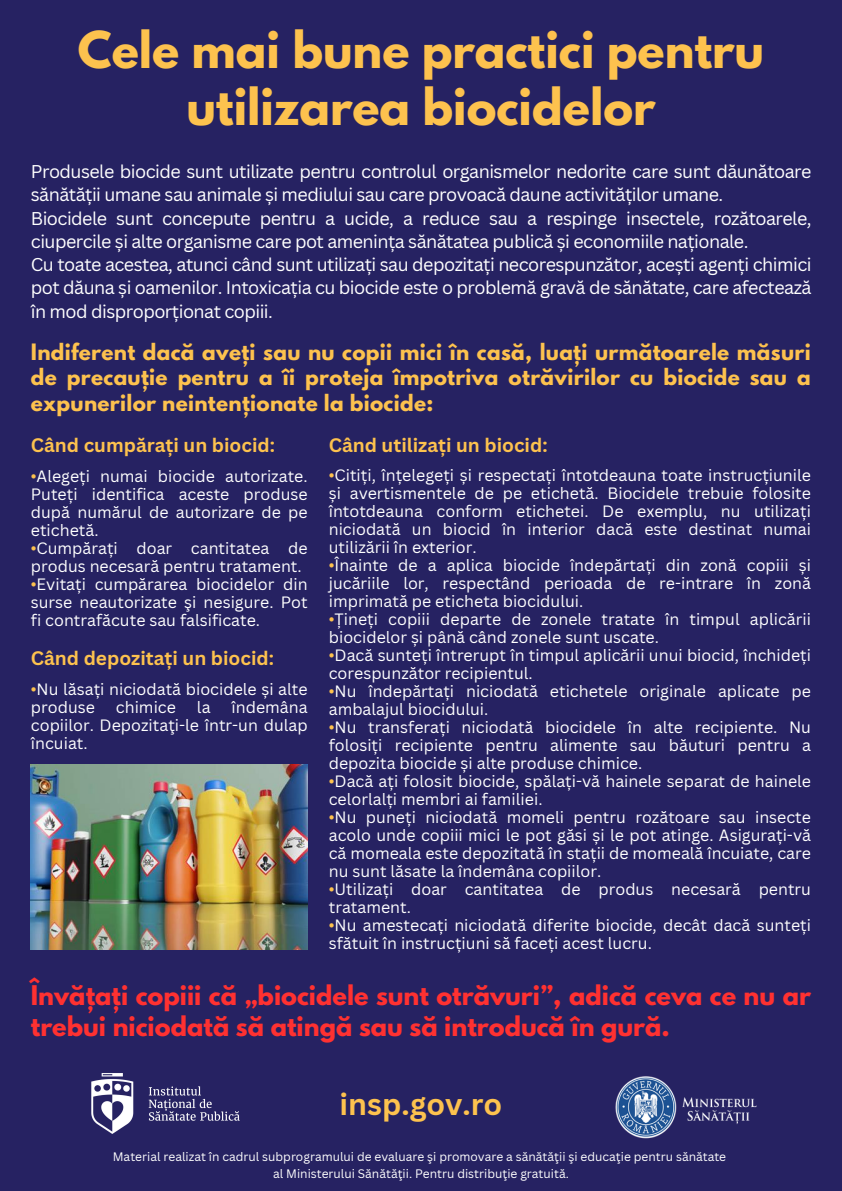
<style>
.page{position:relative;width:842px;height:1191px;background:#fff}
.page>*{position:absolute;margin:0;border:0;box-sizing:border-box;transform-origin:0 0}
.t1{font:700 45px/57px "League Spartan";color:#fdc24e;text-align:center}
.t2{font:700 30px "Canva Sans";color:#fdc24e}
.t3{font:700 24px/30.8px "League Spartan";color:#ff3131}
.t4{font:700 20px/25.5px "League Spartan";letter-spacing:.015em;color:#fdc24e;text-align:justify}
.t5{font:700 19px "Canva Sans";color:#fdc24e}
.t6{font:18px/23.2px "Canva Sans";letter-spacing:-.03em;color:#fff}
.t7{font:16px/18px "Canva Sans";color:#fff}
.t8{font:12px "Canva Sans";color:#fff}
.s1{color:#fdc24e}
</style>
<div class="page">
<div style="left:0;top:0;width:842px;height:1190px;background:#262262"></div>
<img style="left:615px;top:1076px;width:142px;height:61px">
<img style="left:91px;top:1073px;width:149px;height:61px">
<img style="left:31px;top:764px;width:277px;height:185px">
<p class="t1" style="left:78px;top:27px;width:688px">Cele mai bune practici pentru utilizarea biocidelor</p>
<h4 class="t6" style="left:31px;top:159px;width:782px">Produsele biocide sunt utilizate pentru controlul organismelor nedorite care sunt dăunătoare sănătății umane sau animale și mediului sau care provoacă daune activităților umane.<br>Biocidele sunt concepute pentru a ucide, a reduce sau a respinge insectele, rozătoarele, ciupercile și alte organisme care pot amenința sănătatea publică și economiile naționale.<br>Cu toate acestea, atunci când sunt utilizați sau depozitați necorespunzător, acești agenți chimici pot dăuna și oamenilor. Intoxicația cu biocide este o problemă gravă de sănătate, care afectează în mod disproporționat copiii.</h4>
<h4 class="t4" style="left:31px;top:341px;width:781px">Indiferent dacă aveți sau nu copii mici în casă, luați următoarele măsuri de precauție pentru a îi proteja împotriva otrăvirilor cu biocide sau a expunerilor neintenționate la biocide:</h4>
<h6 class="t5" style="left:31px;top:432px;width:246px">Când cumpărați un biocid:</h6>
<h4 class="t7" style="left:31px;top:467px;width:278px;text-align:justify"><span class="s1">•</span>Alegeți numai biocide autorizate.<br>Puteți identifica aceste produse după numărul de autorizare de pe etichetă.</h4>
<h4 class="t7" style="left:31px;top:539px;width:278px"><span class="s1">•</span>Cumpărați doar cantitatea de produs necesară pentru tratament.</h4>
<h4 class="t7" style="left:31px;top:575px;width:278px;text-align:justify"><span class="s1">•</span>Evitați cumpărarea biocidelor din surse neautorizate şi nesigure. Pot fi contrafăcute sau falsificate.</h4>
<h6 class="t5" style="left:31px;top:644px;width:245px">Când depozitați un biocid:</h6>
<p class="t7" style="left:31px;top:679px;width:278px"><span class="s1">•</span>Nu lăsați niciodată biocidele și alte produse</p>
<h1 class="t5" style="left:329px;top:431px;width:220px">Când utilizați un biocid:</h1>
<h5 class="t7" style="left:329px;top:466px;width:484px;text-align:justify"><span class="s1">•</span>Citiți, înțelegeți și respectați întotdeauna toate instrucțiunile și avertismentele de pe etichetă. Biocidele trebuie folosite întotdeauna conform etichetei. De exemplu, nu utilizați niciodată un biocid în interior dacă este destinat numai utilizării în exterior.</h5>
<h5 class="t7" style="left:329px;top:556px;width:484px;text-align:justify"><span class="s1">•</span>Înainte de a aplica biocide îndepărtați din zonă copiii și jucăriile lor, respectând perioada de re-intrare în zonă imprimată pe eticheta biocidului.</h5>
<h5 class="t7" style="left:329px;top:610px;width:484px"><span class="s1">•</span>Țineți copiii departe de zonele tratate în timpul aplicării biocidelor și până când zonele sunt uscate.</h5>
<h5 class="t7" style="left:329px;top:646px;width:484px"><span class="s1">•</span>Dacă sunteți întrerupt în timpul aplicării unui biocid, închideți corespunzător recipientul.</h5>
<h5 class="t7" style="left:329px;top:682px;width:484px"><span class="s1">•</span>Nu îndepărtați niciodată etichetele originale aplicate pe ambalajul biocidului.</h5>
<h5 class="t7" style="left:329px;top:718px;width:484px;text-align:justify"><span class="s1">•</span>Nu transferați niciodată biocidele în alte recipiente. Nu folosiți recipiente pentru alimente sau băuturi pentru a depozita biocide și alte produse chimice.</h5>
<h5 class="t7" style="left:329px;top:772px;width:484px"><span class="s1">•</span>Dacă ați folosit biocide, spălați-vă hainele separat de hainele celorlalți membri ai familiei.</h5>
<h5 class="t7" style="left:329px;top:808px;width:484px;text-align:justify"><span class="s1">•</span>Nu puneți niciodată momeli pentru rozătoare sau insecte acolo unde copiii mici le pot găsi și le pot atinge. Asigurați-vă că momeala este depozitată în stații de momeală încuiate, care nu sunt lăsate la îndemâna copiilor.</h5>
<h5 class="t7" style="left:329px;top:880px;width:484px"><span class="s1">•</span>Utilizați doar cantitatea de produs necesară pentru tratament.</h5>
<h5 class="t7" style="left:329px;top:916px;width:484px"><span class="s1">•</span>Nu amestecați niciodată diferite biocide, decât dacă sunteți sfătuit în instrucțiuni să faceți acest lucru.</h5>
<p class="t7" style="left:31px;top:697px;width:278px;text-align:justify;text-indent:201px">îndemâna copiilor. Depozitaţi-le într-un dulap încuiat.</p>
<p class="t7" style="left:116px;top:697px;width:62px">chimice</p>
<p class="t7" style="left:197px;top:697px;width:15px">la</p>
<h4 class="t3" style="left:31px;top:982px;width:782px">Învățați copiii că „biocidele sunt otrăvuri”, adică ceva ce nu ar trebui niciodată să atingă sau să introducă în gură.</h4>
<h6 class="t2" style="left:340px;top:1083px;width:164px">insp.gov.ro</h6>
<p class="t8" style="left:113px;top:1147px;width:615px">Material realizat în cadrul subprogramului de evaluare şi promovare a sănătăţii şi educaţie pentru sănătate</p>
<h3 class="t8" style="left:273px;top:1164px;width:297px">al Ministerului Sănătăţii. Pentru distribuţie gratuită.</h3>
</div>
